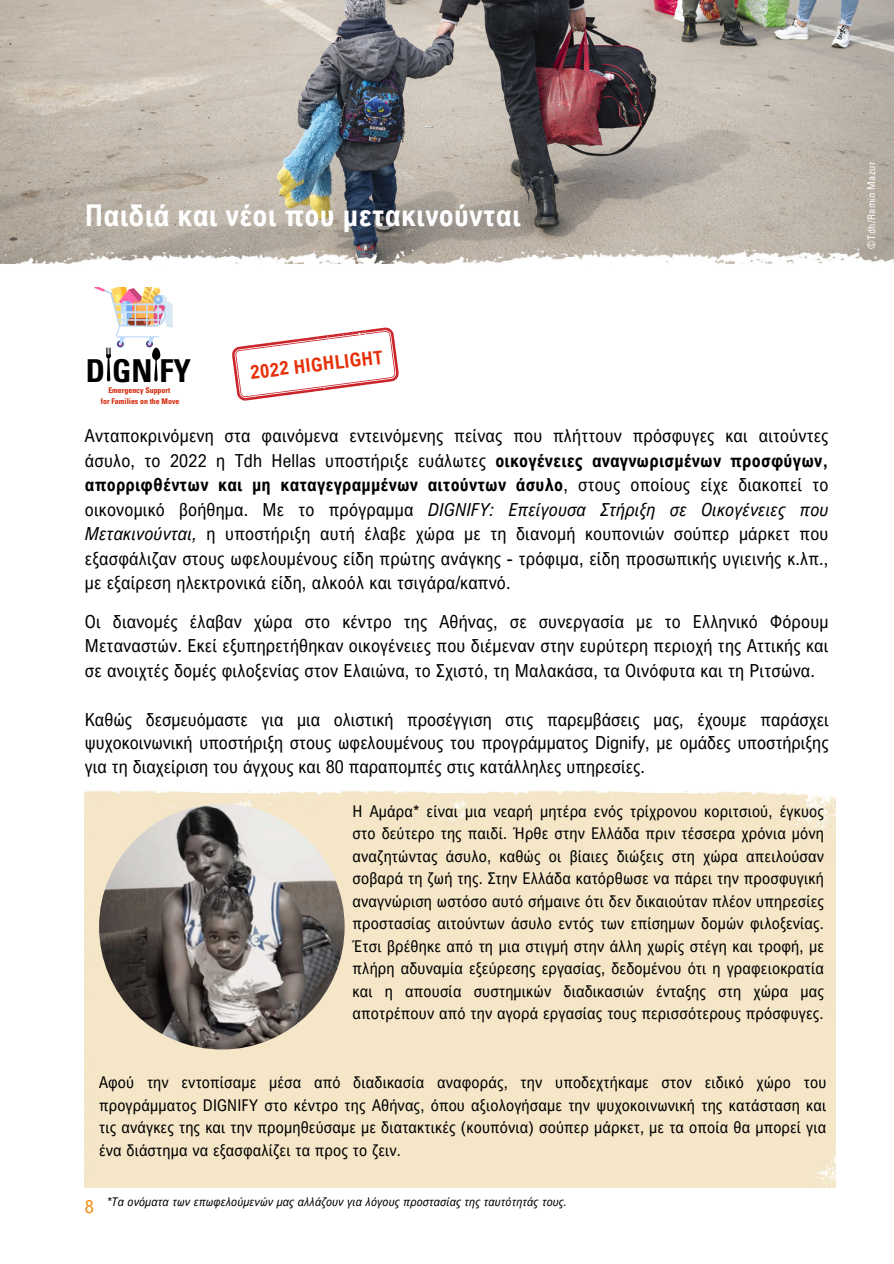
<style>
.page{position:relative;width:894px;height:1264px;background:#fff}
.page>*{position:absolute;margin:0;border:0;box-sizing:border-box;transform-origin:0 0}
.t1{font:700 condensed 31.5px "Univers LT Std";color:#000}
.t2{font:700 30px "Arial Nova Cond";letter-spacing:.01em;color:#fff}
.t3{font:700 18.9px "Arial Nova Cond";color:#e53009}
.t4{font:18px/24.5px "Arial Nova Cond";letter-spacing:.01em;color:#000;text-align:justify}
.t5{font:18px "Arial Nova Cond";color:#f38500}
.t6{font:16.2px/22.5px "Arial Nova Cond";letter-spacing:.01em;color:#000;text-align:justify}
.t7{font:italic 12px "Arial Nova Cond";letter-spacing:.01em;color:#000}
.t8{font:condensed 10.5px "Univers LT Std";letter-spacing:.025em;color:#fff}
.t9{font:700 condensed 7.8px "Univers LT Std";color:#d42404}
.s1{font-weight:700}
.s2{font-style:italic}
</style>
<div class="page">
<div style="left:85px;top:790px;width:750px;height:171px;background:#f5e6c8"></div>
<div style="left:85px;top:961px;width:750px;height:226px;background:#f5e6c8"></div>
<img style="left:99px;top:804px;width:245px;height:245px;border-radius:50%">
<svg style="left:94px;top:287px;width:80px;height:94px"></svg>
<hr style="left:157px;top:304px;width:2px;height:21px;background:#c5defb">
<svg style="left:232px;top:327px;width:166px;height:73px"></svg>
<img style="left:0;top:0;width:893px;height:248px">
<img style="left:0;top:248px;width:893px;height:16px">
<h4 class="t2" style="left:85px;top:196px;width:437px">Παιδιά και νέοι που μετακινούνται</h4>
<p class="t8" style="left:867px;top:249px;width:88px;rotate:-90deg">©Tdh/Ramin Mazur</p>
<p class="t1" style="left:86px;top:359px;width:107px">D GN FY</p>
<h1 class="t9" style="left:108px;top:387px;width:63px">Emergency Support</h1>
<p class="t9" style="left:101px;top:398px;width:80px">for Families on the Move</p>
<p class="t3" style="left:249px;top:361px;width:134px;rotate:-7deg">2022 HIGHLIGHT</p>
<p class="t4" style="left:85px;top:423px;width:744px">Ανταποκρινόμενη στα φαινόμενα εντεινόμενης πείνας που πλήττουν πρόσφυγες και αιτούντες άσυλο, το 2022 η Tdh Hellas υποστήριξε ευάλωτες <span class="s1">οικογένειες αναγνωρισμένων προσφύγων, απορριφθέντων και μη καταγεγραμμένων αιτούντων άσυλο</span>, στους οποίους είχε διακοπεί το οικονομικό βοήθημα. Με το πρόγραμμα <span class="s2">DIGNIFY: Επείγουσα Στήριξη σε Οικογένειες που Μετακινούνται,</span> η υποστήριξη αυτή έλαβε χώρα με τη διανομή κουπονιών σούπερ μάρκετ που εξασφάλιζαν στους ωφελουμένους είδη πρώτης ανάγκης - τρόφιμα, είδη προσωπικής υγιεινής κ.λπ., με εξαίρεση ηλεκτρονικά είδη, αλκοόλ και τσιγάρα/καπνό.</p>
<h2 class="t4" style="left:85px;top:608px;width:744px">Οι διανομές έλαβαν χώρα στο κέντρο της Αθήνας, σε συνεργασία με το Ελληνικό Φόρουμ Μεταναστών. Εκεί εξυπηρετήθηκαν οικογένειες που διέμεναν στην ευρύτερη περιοχή της Αττικής και σε ανοιχτές δομές φιλοξενίας στον Ελαιώνα, το Σχιστό, τη Μαλακάσα, τα Οινόφυτα και τη Ριτσώνα.</h2>
<p class="t4" style="left:85px;top:707px;width:745px;line-height:23.7px">Καθώς δεσμευόμαστε για μια ολιστική προσέγγιση στις παρεμβάσεις μας, έχουμε παράσχει ψυχοκοινωνική υποστήριξη στους ωφελουμένους του προγράμματος Dignify, με ομάδες υποστήριξης για τη διαχείριση του άγχους και 80 παραπομπές στις κατάλληλες υπηρεσίες.</p>
<h4 class="t6" style="left:352px;top:799px;width:473px">H Aμάρα* είναι μια νεαρή μητέρα ενός τρίχρονου κοριτσιού, έγκυος στο δεύτερο της παιδί. Ήρθε στην Ελλάδα πριν τέσσερα χρόνια μόνη αναζητώντας άσυλο, καθώς οι βίαιες διώξεις στη χώρα απειλούσαν σοβαρά τη ζωή της. Στην Ελλάδα κατόρθωσε να πάρει την προσφυγική αναγνώριση ωστόσο αυτό σήμαινε ότι δεν δικαιούταν πλέον υπηρεσίες προστασίας αιτούντων άσυλο εντός των επίσημων δομών φιλοξενίας.<br>Έτσι βρέθηκε από τη μια στιγμή στην άλλη χωρίς στέγη και τροφή, με πλήρη αδυναμία εξεύρεσης εργασίας, δεδομένου ότι η γραφειοκρατία και η απουσία συστημικών διαδικασιών ένταξης στη χώρα μας αποτρέπουν από την αγορά εργασίας τους περισσότερους πρόσφυγες.</h4>
<h4 class="t6" style="left:99px;top:1070px;width:728px">Αφού την εντοπίσαμε μέσα από διαδικασία αναφοράς, την υποδεχτήκαμε στον ειδικό χώρο του προγράμματος DIGNIFY στο κέντρο της Αθήνας, όπου αξιολογήσαμε την ψυχοκοινωνική της κατάσταση και τις ανάγκες της και την προμηθεύσαμε με διατακτικές (κουπόνια) σούπερ μάρκετ, με τα οποία θα μπορεί για ένα διάστημα να εξασφαλίζει τα προς το ζειν.</h4>
<p class="t5" style="left:85px;top:1195px;width:10px">8</p>
<h5 class="t7" style="left:107px;top:1194px;width:461px">*Tα ονόματα των επωφελούμενών μας αλλάζουν για λόγους προστασίας της ταυτότητάς τους.</h5>
</div>
